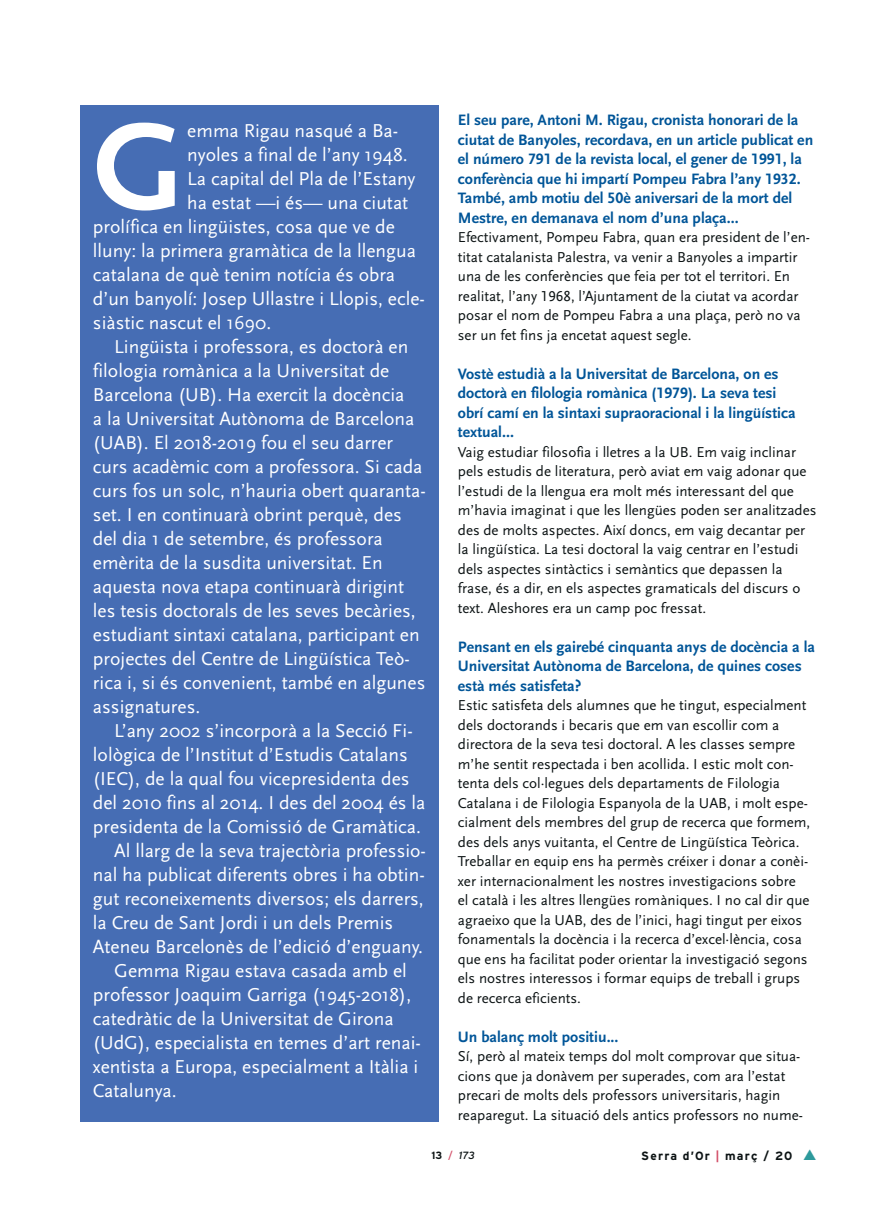
<style>
.page{position:relative;width:894px;height:1212px;background:#fff}
.page>*{position:absolute;margin:0;border:0;box-sizing:border-box;transform-origin:0 0}
.t1{font:700 128.55px "Scala Sans";color:#fff}
.t2{font:19.5px "Scala Sans";color:#fff}
.t3{font:15.75px/19.5px "Scala Sans Bold LF";color:#015598}
.t4{font:15px/19.5px "Scala Sans Regular LF";color:#0c1314}
.t5{font:700 12px "Interstate";letter-spacing:.1em;color:#0c1314}
.t6{font:italic 10.5px "Interstate";color:#0c1314}
.s1{font-weight:700;font-style:normal}
.s2{font-style:normal;color:#d24d67}
.s3{color:#d24d67}
</style>
<div class="page">
<div style="left:80px;top:106px;width:358px;height:1016px;background:#466db4"></div>
<h1 class="t1" style="left:93px;top:115px;width:93px">G</h1>
<h2 class="t2" style="left:187px;top:123px;width:212px">emma Rigau nasqué a Ba-</h2>
<h2 class="t2" style="left:187px;top:147px;width:222px">nyoles a final de l’any 1948.</h2>
<h2 class="t2" style="left:187px;top:171px;width:230px">La capital del Pla de l’Estany</h2>
<h2 class="t2" style="left:187px;top:195px;width:222px">ha estat —i és— una ciutat</h2>
<h2 class="t2" style="left:93px;top:219px;width:303px">prolífica en lingüistes, cosa que ve de</h2>
<h2 class="t2" style="left:93px;top:243px;width:324px">lluny: la primera gramàtica de la llengua</h2>
<h2 class="t2" style="left:93px;top:267px;width:303px">catalana de què tenim notícia és obra</h2>
<h2 class="t2" style="left:93px;top:291px;width:333px">d’un banyolí: Josep Ullastre i Llopis, ecle-</h2>
<h2 class="t2" style="left:93px;top:315px;width:180px">siàstic nascut el 1690.</h2>
<h2 class="t2" style="left:114px;top:339px;width:295px">Lingüista i professora, es doctorà en</h2>
<h2 class="t2" style="left:93px;top:363px;width:298px">filologia romànica a la Universitat de</h2>
<h2 class="t2" style="left:93px;top:387px;width:313px">Barcelona (UB). Ha exercit la docència</h2>
<h2 class="t2" style="left:93px;top:411px;width:323px">a la Universitat Autònoma de Barcelona</h2>
<h2 class="t2" style="left:93px;top:435px;width:301px">(UAB). El 2018-2019 fou el seu darrer</h2>
<h2 class="t2" style="left:93px;top:459px;width:331px">curs acadèmic com a professora. Si cada</h2>
<h2 class="t2" style="left:93px;top:483px;width:334px">curs fos un solc, n’hauria obert quaranta-</h2>
<h2 class="t2" style="left:93px;top:507px;width:310px">set. I en continuarà obrint perquè, des</h2>
<h2 class="t2" style="left:93px;top:531px;width:291px">del dia 1 de setembre, és professora</h2>
<h2 class="t2" style="left:93px;top:555px;width:291px">emèrita de la susdita universitat. En</h2>
<h2 class="t2" style="left:93px;top:579px;width:312px">aquesta nova etapa continuarà dirigint</h2>
<h2 class="t2" style="left:93px;top:603px;width:324px">les tesis doctorals de les seves becàries,</h2>
<h2 class="t2" style="left:93px;top:627px;width:328px">estudiant sintaxi catalana, participant en</h2>
<h2 class="t2" style="left:93px;top:651px;width:318px">projectes del Centre de Lingüística Teò-</h2>
<h2 class="t2" style="left:93px;top:675px;width:334px">rica i, si és convenient, també en algunes</h2>
<h2 class="t2" style="left:93px;top:699px;width:109px">assignatures.</h2>
<h2 class="t2" style="left:114px;top:723px;width:300px">L’any 2002 s’incorporà a la Secció Fi-</h2>
<h2 class="t2" style="left:93px;top:747px;width:316px">lològica de l’Institut d’Estudis Catalans</h2>
<h2 class="t2" style="left:93px;top:771px;width:318px">(IEC), de la qual fou vicepresidenta des</h2>
<h2 class="t2" style="left:93px;top:795px;width:334px">del 2010 fins al 2014. I des del 2004 és la</h2>
<h2 class="t2" style="left:93px;top:819px;width:329px">presidenta de la Comissió de Gramàtica.</h2>
<h2 class="t2" style="left:114px;top:843px;width:313px">Al llarg de la seva trajectòria professio-</h2>
<h2 class="t2" style="left:93px;top:867px;width:333px">nal ha publicat diferents obres i ha obtin-</h2>
<h2 class="t2" style="left:93px;top:891px;width:332px">gut reconeixements diversos; els darrers,</h2>
<h2 class="t2" style="left:93px;top:915px;width:302px">la Creu de Sant Jordi i un dels Premis</h2>
<h2 class="t2" style="left:93px;top:939px;width:331px">Ateneu Barcelonès de l’edició d’enguany.</h2>
<h2 class="t2" style="left:114px;top:963px;width:294px">Gemma Rigau estava casada amb el</h2>
<h2 class="t2" style="left:93px;top:987px;width:320px">professor Joaquim Garriga (1945-2018),</h2>
<h2 class="t2" style="left:93px;top:1011px;width:302px">catedràtic de la Universitat de Girona</h2>
<h2 class="t2" style="left:93px;top:1035px;width:329px">(UdG), especialista en temes d’art renai-</h2>
<h2 class="t2" style="left:93px;top:1059px;width:327px">xentista a Europa, especialment a Itàlia i</h2>
<h2 class="t2" style="left:93px;top:1083px;width:85px">Catalunya.</h2>
<p class="t3" style="left:458px;top:112px;width:357px">El seu pare, Antoni M. Rigau, cronista honorari de la ciutat de Banyoles, recordava, en un article publicat en el número 791 de la revista local, el gener de 1991, la conferència que hi impartí Pompeu Fabra l’any 1932.<br>També, amb motiu del 50è aniversari de la mort del Mestre, en demanava el nom d’una plaça...</p>
<p class="t4" style="left:458px;top:229px;width:353px">Efectivament, Pompeu Fabra, quan era president de l’en&shy;titat catalanista Palestra, va venir a Banyoles a impartir una de les conferències que feia per tot el territori. En realitat, l’any 1968, l’Ajuntament de la ciutat va acordar posar el nom de Pompeu Fabra a una plaça, però no va ser un fet fins ja encetat aquest segle.</p>
<p class="t3" style="left:458px;top:365px;width:339px">Vostè estudià a la Universitat de Barcelona, on es doctorà en filologia romànica (1979). La seva tesi obrí camí en la sintaxi supraoracional i la lingüística textual...</p>
<p class="t4" style="left:458px;top:443px;width:360px">Vaig estudiar filosofia i lletres a la UB. Em vaig inclinar pels estudis de literatura, però aviat em vaig adonar que l’estudi de la llengua era molt més interessant del que m’havia imaginat i que les llengües poden ser analitzades des de molts aspectes. Així doncs, em vaig decantar per la lingüística. La tesi doctoral la vaig centrar en l’estudi dels aspectes sintàctics i semàntics que depassen la frase, és a dir, en els aspectes gramaticals del discurs o text. Aleshores era un camp poc fressat.</p>
<p class="t3" style="left:458px;top:638px;width:358px">Pensant en els gairebé cinquanta anys de docència a la<br>Universitat Autònoma de Barcelona, de quines coses està més satisfeta?</p>
<p class="t4" style="left:458px;top:697px;width:354px">Estic satisfeta dels alumnes que he tingut, especialment dels doctorands i becaris que em van escollir com a directora de la seva tesi doctoral. A les classes sempre m’he sentit respectada i ben acollida. I estic molt con&shy;tenta dels col·legues dels departaments de Filologia Catalana i de Filologia Espanyola de la UAB, i molt espe&shy;cialment dels membres del grup de recerca que formem, des dels anys vuitanta, el Centre de Lingüística Teòrica.<br>Treballar en equip ens ha permès créixer i donar a conèi&shy;xer internacionalment les nostres investigacions sobre<br>el català i les altres llengües romàniques. I no cal dir que agraeixo que la UAB, des de l’inici, hagi tingut per eixos fonamentals la docència i la recerca d’excel·lència, cosa que ens ha facilitat poder orientar la investigació segons els nostres interessos i formar equips de treball i grups de recerca eficients.</p>
<p class="t3" style="left:458px;top:1028px;width:162px">Un balanç molt positiu...</p>
<p class="t4" style="left:458px;top:1048px;width:346px">Sí, però al mateix temps dol molt comprovar que situa&shy;cions que ja donàvem per superades, com ara l’estat precari de molts dels professors universitaris, hagin reaparegut. La situació dels antics professors no nume-</p>
<p class="t6" style="left:431px;top:1150px;width:45px"><span class="s1">13</span> <span class="s2">/</span> 173</p>
<p class="t5" style="left:641px;top:1151px;width:153px">Serra d’Or <span class="s3">|</span> març / 20</p>
</div>
